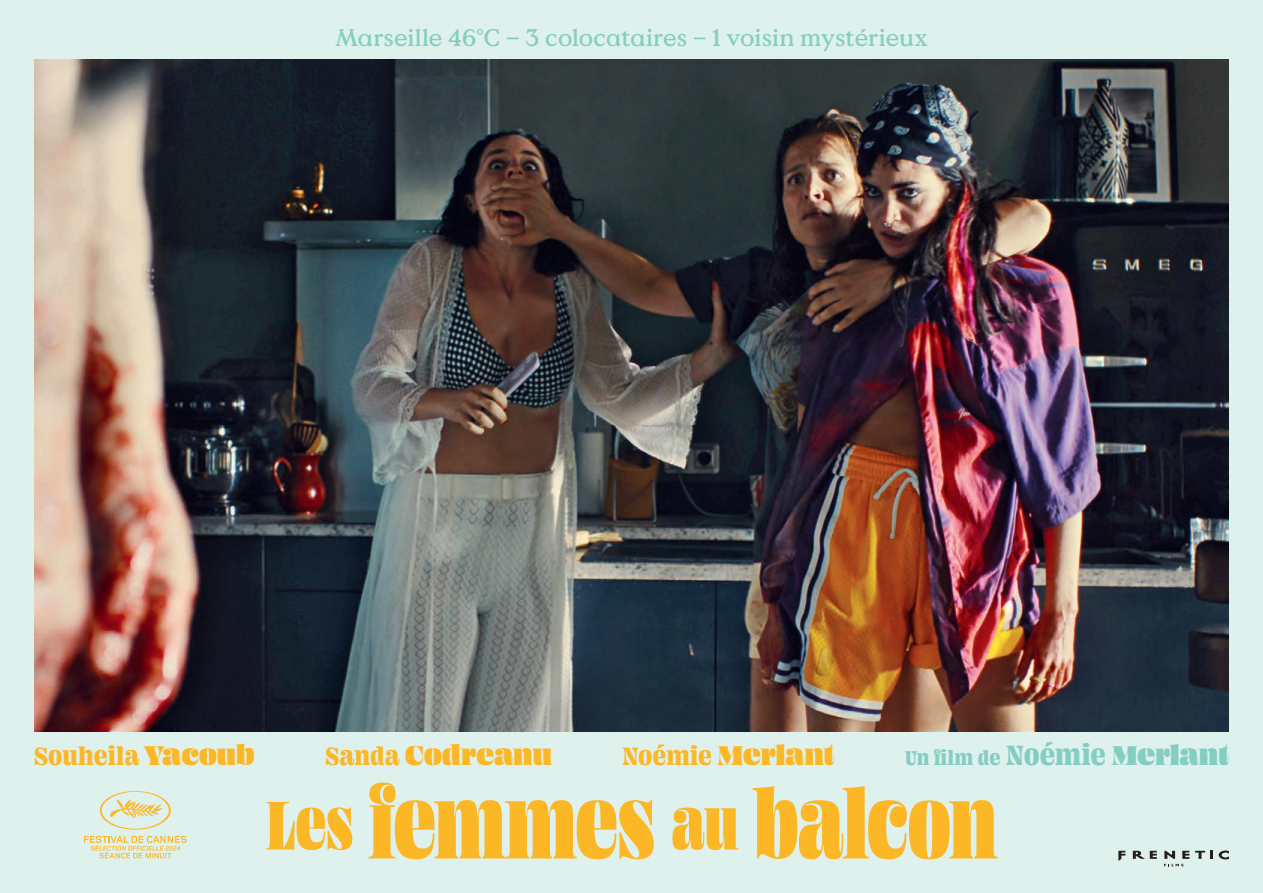
<style>
.page{position:relative;width:1263px;height:893px;background:#def1ed}
.page>*{position:absolute;margin:0;border:0;box-sizing:border-box;transform-origin:0 0}
.t1{font:condensed 105px "Ohno Fatface 36 Pt";color:#fcb726}
.t2{font:30px "Ohno Fatface 48 Pt";letter-spacing:.01em;color:#fcb726}
.t3{font:27px "Ohno Fatface 14 Pt Narrow";letter-spacing:.005em;color:#fcb726}
.t4{font:500 24px "Value Serif Pro";color:#84cec1}
.t5{font:21.6px "Ohno Fatface 14 Pt Narrow";color:#84cec1}
.s1{font-family:"Ohno Fatface 48 Pt";font-size:30px}
.s2{font-family:"Ohno Fatface 14 Pt Narrow";font-size:27px}
.s3{font-size:30px}
.s4{font-size:75.6px}
</style>
<div class="page">
<svg style="left:1118px;top:851px;width:7px;height:10px"></svg>
<svg style="left:1133px;top:851px;width:24px;height:8px"></svg>
<svg style="left:1195px;top:851px;width:18px;height:8px"></svg>
<svg style="left:1164px;top:851px;width:25px;height:15px"></svg>
<svg style="left:1219px;top:850px;width:10px;height:9px"></svg>
<svg style="left:100px;top:791px;width:71px;height:39px"></svg>
<svg style="left:84px;top:836px;width:103px;height:22px"></svg>
<img style="left:34px;top:60px;width:1195px;height:671px">
<p class="t4" style="left:335px;top:23px;width:594px">Marseille 46°C – 3 colocataires – 1 voisin mystérieux</p>
<p class="t3" style="left:34px;top:738px;width:222px">Souheila <span class="s1">Yacoub</span></p>
<p class="t2" style="left:325px;top:736px;width:228px"><span class="s2">Sanda</span> Codreanu</p>
<p class="t2" style="left:623px;top:736px;width:213px"><span class="s2">Noémie</span> Merlant</p>
<p class="t5" style="left:905px;top:744px;width:325px">Un film de <span class="s3">Noémie</span> <span class="s1">Merlant</span></p>
<h1 class="t1" style="left:266px;top:760px;width:731px"><span class="s4">Les</span> femmes <span class="s4">au</span> balcon</h1>
</div>
